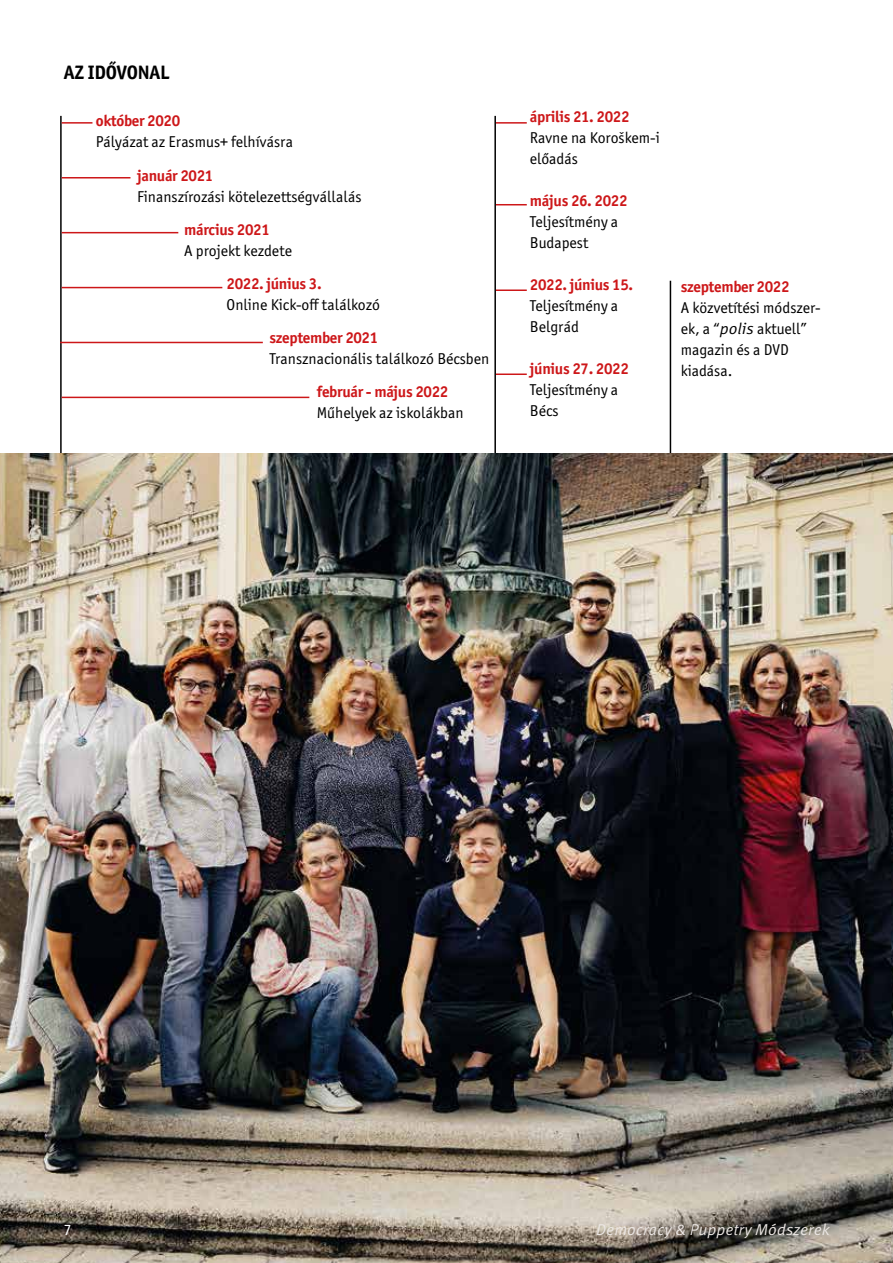
<style>
.page{position:relative;width:893px;height:1263px;background:#fff}
.page>*{position:absolute;margin:0;border:0;box-sizing:border-box;transform-origin:0 0}
.t1{font:700 19.5px "Officina Sans ITC Pro";letter-spacing:-.01em;color:#000}
.t2{font:15.75px/21px "Officina Sans ITC Pro";color:#000}
.t3{font:700 15.75px "Officina Sans ITC Pro";letter-spacing:-.02em;color:#cd1719}
.t4{font:italic 15.75px "Meta Correspondence Pro";color:#ece7e4}
.t5{font:15.75px "Officina Sans ITC Pro";color:#fff}
.s1{font-family:"Meta Correspondence Pro";font-style:italic}
</style>
<div class="page">
<hr style="left:494px;top:116px;width:2px;height:351px;background:#000">
<hr style="left:60px;top:116px;width:2px;height:362px;background:#000">
<hr style="left:670px;top:281px;width:1px;height:252px;background:#000">
<hr style="left:62px;top:177px;width:68px;height:1px;background:#cd1719">
<hr style="left:62px;top:122px;width:30px;height:2px;background:#cd1719">
<hr style="left:496px;top:122px;width:31px;height:2px;background:#cd1719">
<hr style="left:496px;top:373px;width:31px;height:2px;background:#cd1719">
<hr style="left:496px;top:289px;width:31px;height:2px;background:#cd1719">
<hr style="left:496px;top:204px;width:31px;height:1px;background:#cd1719">
<hr style="left:62px;top:232px;width:116px;height:1px;background:#cd1719">
<hr style="left:62px;top:287px;width:160px;height:1px;background:#cd1719">
<hr style="left:60px;top:342px;width:203px;height:1px;background:#cd1719">
<hr style="left:62px;top:397px;width:247px;height:1px;background:#cd1719">
<img style="left:0;top:454px;width:893px;height:809px">
<p class="t1" style="left:64px;top:61px;width:107px">AZ IDŐVONAL</p>
<p class="t3" style="left:96px;top:111px;width:86px">október 2020</p>
<p class="t2" style="left:96px;top:131px;width:199px">Pályázat az Erasmus+ felhívásra</p>
<p class="t3" style="left:137px;top:166px;width:78px">január 2021</p>
<p class="t2" style="left:137px;top:186px;width:226px">Finanszírozási kötelezettségvállalás</p>
<p class="t3" style="left:184px;top:220px;width:87px">március 2021</p>
<p class="t2" style="left:184px;top:240px;width:109px">A projekt kezdete</p>
<p class="t3" style="left:227px;top:274px;width:97px">2022. június 3.</p>
<p class="t2" style="left:227px;top:295px;width:155px">Online Kick-off találkozó</p>
<p class="t3" style="left:269px;top:328px;width:110px">szeptember 2021</p>
<p class="t2" style="left:269px;top:348px;width:221px">Transznacionális találkozó Bécsben</p>
<p class="t3" style="left:317px;top:382px;width:133px">február - május 2022</p>
<p class="t2" style="left:317px;top:402px;width:148px">Műhelyek az iskolákban</p>
<p class="t3" style="left:530px;top:107px;width:101px">április 21. 2022</p>
<p class="t2" style="left:530px;top:127px;width:131px">Ravne na Koroškem-i előadás</p>
<p class="t3" style="left:530px;top:191px;width:99px">május 26. 2022</p>
<p class="t2" style="left:530px;top:211px;width:90px">Teljesítmény a<br>Budapest</p>
<p class="t3" style="left:530px;top:275px;width:105px">2022. június 15.</p>
<p class="t2" style="left:530px;top:295px;width:90px">Teljesítmény a<br>Belgrád</p>
<p class="t3" style="left:530px;top:359px;width:100px">június 27. 2022</p>
<p class="t2" style="left:530px;top:379px;width:90px">Teljesítmény a<br>Bécs</p>
<p class="t3" style="left:681px;top:277px;width:110px">szeptember 2022</p>
<p class="t2" style="left:681px;top:297px;width:141px">A közvetítési módszer&shy;ek, a “<span class="s1">polis</span> aktuell” magazin és a DVD kiadása.</p>
<p class="t5" style="left:64px;top:1220px;width:9px">7</p>
<p class="t4" style="left:596px;top:1217px;width:235px">Democracy &amp; Puppetry Módszerek</p>
</div>
